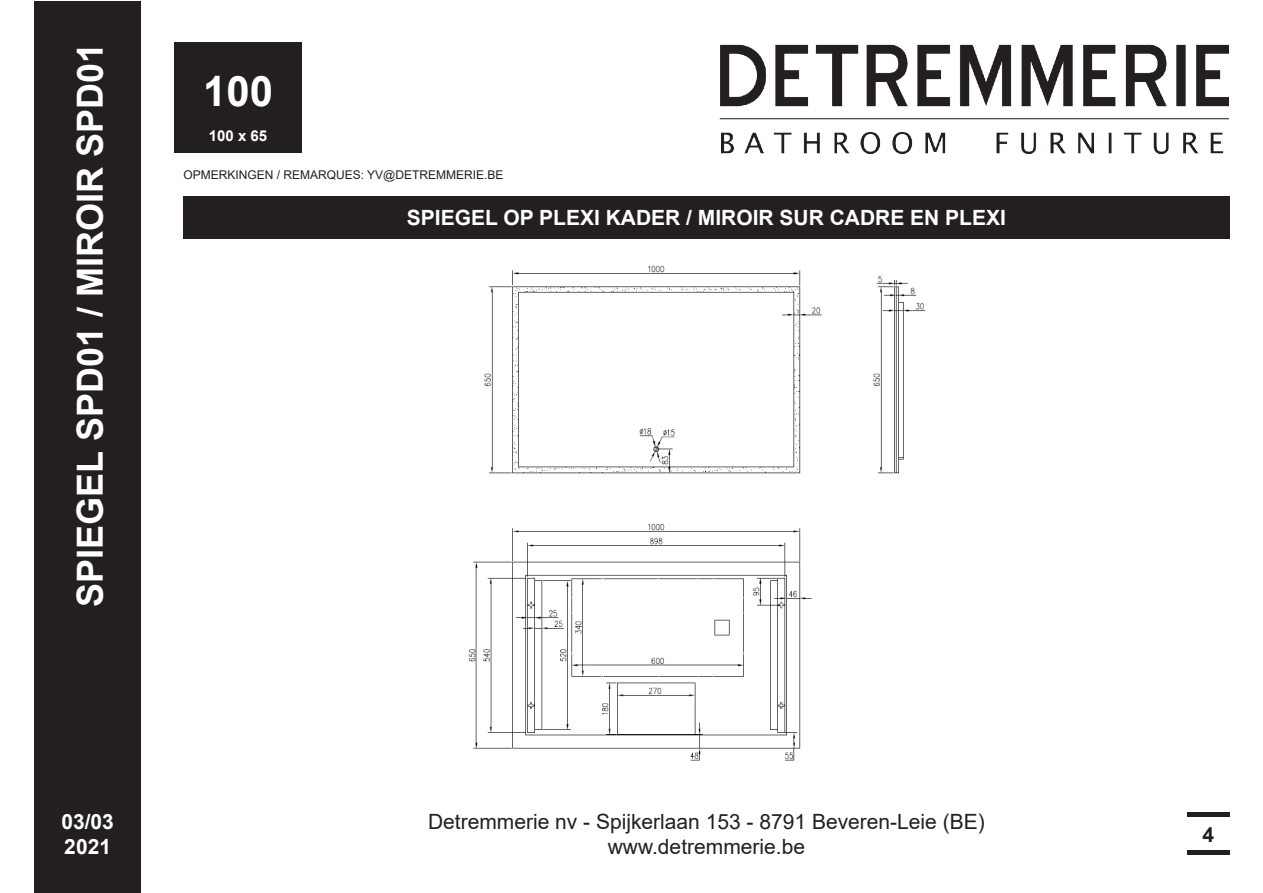
<style>
.page{position:relative;width:1263px;height:893px;background:#fff}
.page>*{position:absolute;margin:0;border:0;box-sizing:border-box;transform-origin:0 0}
.t1{font:700 42px "Arial";color:#fff}
.t2{font:700 36px "Arial";color:#fff}
.t3{font:21px/25.2px "Arial";color:#231f20;text-align:center}
.t4{font:700 21px/25.2px "Arial";color:#fff}
.t5{font:700 21px "Arial";color:#231f20}
.t6{font:700 15px "Arial";color:#fff}
.t7{font:12px "Arial";color:#231f20}
</style>
<div class="page">
<div style="left:35px;top:1px;width:106px;height:892px;background:#231f20"></div>
<img style="left:720px;top:44px;width:509px;height:110px">
<div style="left:183px;top:196px;width:1046px;height:43px;background:#231f20"></div>
<hr style="left:1187px;top:813px;width:42px;height:4px;background:#231f20">
<hr style="left:1187px;top:851px;width:42px;height:4px;background:#231f20">
<div style="left:174px;top:43px;width:128px;height:110px;background:#231f20"></div>
<img style="left:468px;top:265px;width:458px;height:496px">
<h2 class="t2" style="left:65px;top:607px;width:565px;rotate:-90deg">SPIEGEL SPD01 / MIROIR SPD01</h2>
<p class="t1" style="left:203px;top:61px;width:72px">100</p>
<p class="t6" style="left:209px;top:125px;width:60px">100 x 65</p>
<p class="t7" style="left:183px;top:167px;width:322px">OPMERKINGEN / REMARQUES: YV@DETREMMERIE.BE</p>
<p class="t4" style="left:407px;top:205px;width:601px">SPIEGEL OP PLEXI KADER / MIROIR SUR CADRE EN PLEXI</p>
<p class="t4" style="left:61px;top:809px;width:54px">03/03<br>2021</p>
<p class="t3" style="left:428px;top:809px;width:558px">Detremmerie nv - Spijkerlaan 153 - 8791 Beveren-Leie (BE) www.detremmerie.be</p>
<p class="t5" style="left:1202px;top:819px;width:13px">4</p>
</div>
